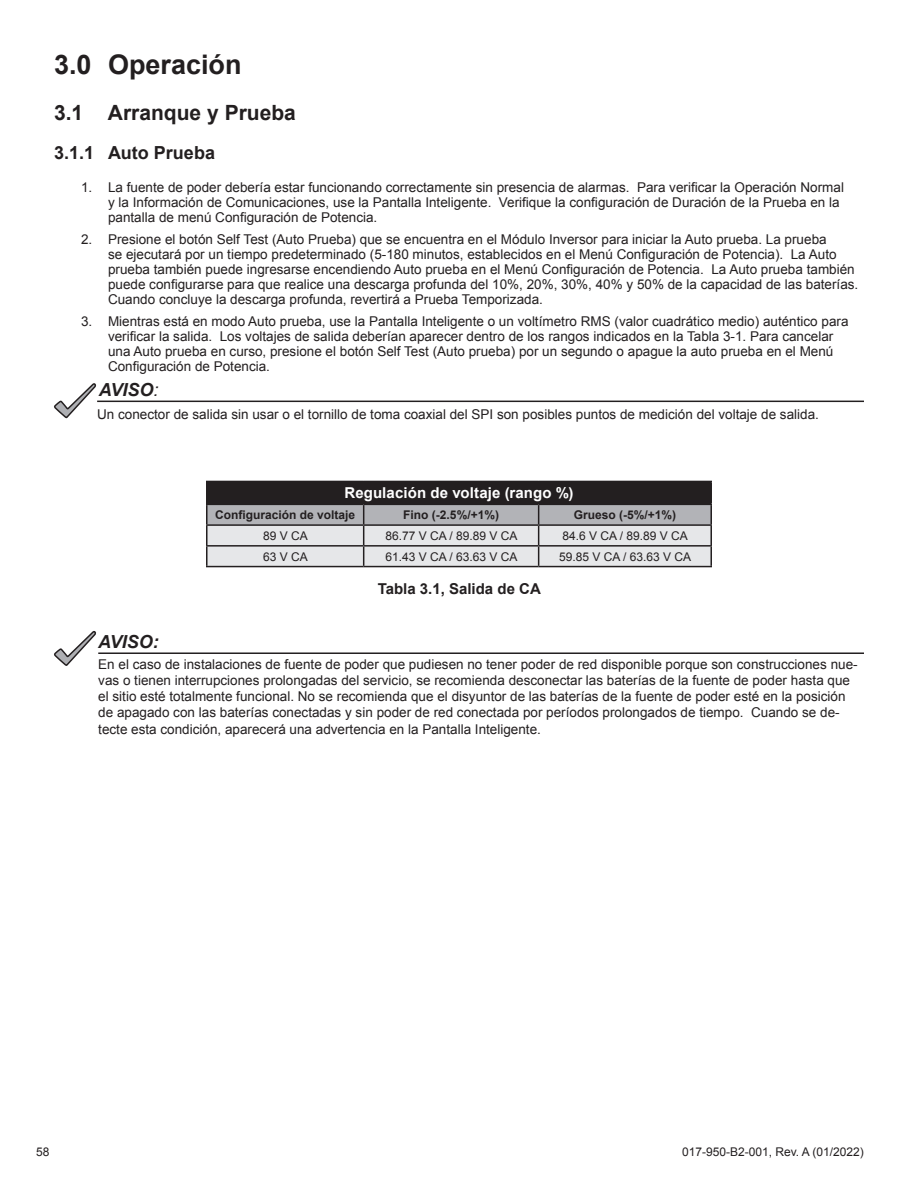
<style>
.page{position:relative;width:918px;height:1188px;background:#fff}
.page>*{position:absolute;margin:0;border:0;box-sizing:border-box;transform-origin:0 0}
.MainHeading{font:700 27px "Arial";color:#231f20}
.Heading{font:700 21px "Arial";color:#231f20}
.SubHeading{font:700 18px "Arial";color:#231f20}
.t1{font:italic 700 18px "Arial";color:#231f20}
.BodyText{font:700 15px "Arial";letter-spacing:.01em;color:#fff}
.TableCaption{font:700 15px "Arial";color:#231f20}
.NOTE{font:13.5px/15px "Arial";color:#231f20}
.Table_med{font:12px "Arial";color:#231f20}
.Table_head{font:700 12px "Arial";color:#231f20}
.s1{font-weight:400}
</style>
<div class="page">
<svg style="left:54px;top:383px;width:44px;height:36px"></svg>
<hr style="left:97px;top:401px;width:767px;height:1px;background:#231f20">
<div style="left:207px;top:481px;width:504px;height:23px;background:#231f20"></div>
<hr style="left:206px;top:481px;width:158px;height:1px;background:#231f20">
<hr style="left:206px;top:482px;width:2px;height:22px;background:#231f20">
<hr style="left:539px;top:481px;width:173px;height:1px;background:#231f20">
<hr style="left:710px;top:482px;width:2px;height:22px;background:#231f20">
<svg style="left:206px;top:504px;width:506px;height:62px;background:#c6c6c9"></svg>
<hr style="left:206px;top:566px;width:158px;height:1px;background:#231f20">
<hr style="left:364px;top:566px;width:175px;height:1px;background:#231f20">
<hr style="left:539px;top:566px;width:173px;height:1px;background:#231f20">
<hr style="left:98px;top:652px;width:766px;height:2px;background:#231f20">
<svg style="left:54px;top:631px;width:43px;height:35px"></svg>
<p class="MainHeading" style="left:54px;top:46px;width:189px">3.0 Operación</p>
<p class="Heading" style="left:54px;top:98px;width:243px">3.1 Arranque y Prueba</p>
<p class="SubHeading" style="left:54px;top:141px;width:163px">3.1.1 Auto Prueba</p>
<p class="NOTE" style="left:108px;top:180px;width:738px;text-indent:-27px">1. La fuente de poder debería estar funcionando correctamente sin presencia de alarmas. Para verificar la Operación Normal y la Información de Comunicaciones, use la Pantalla Inteligente. Verifique la configuración de Duración de la Prueba en la pantalla de menú Configuración de Potencia.</p>
<p class="NOTE" style="left:108px;top:232px;width:752px;text-indent:-27px">2. Presione el botón Self Test (Auto Prueba) que se encuentra en el Módulo Inversor para iniciar la Auto prueba. La prueba<br>se ejecutará por un tiempo predeterminado (5-180 minutos, establecidos en el Menú Configuración de Potencia). La Auto prueba también puede ingresarse encendiendo Auto prueba en el Menú Configuración de Potencia. La Auto prueba también puede configurarse para que realice una descarga profunda del 10%, 20%, 30%, 40% y 50% de la capacidad de las baterías.<br>Cuando concluye la descarga profunda, revertirá a Prueba Temporizada.</p>
<p class="NOTE" style="left:108px;top:314px;width:742px;text-indent:-27px">3. Mientras está en modo Auto prueba, use la Pantalla Inteligente o un voltímetro RMS (valor cuadrático medio) auténtico para verificar la salida. Los voltajes de salida deberían aparecer dentro de los rangos indicados en la Tabla 3-1. Para cancelar una Auto prueba en curso, presione el botón Self Test (Auto prueba) por un segundo o apague la auto prueba en el Menú Configuración de Potencia.</p>
<p class="t1" style="left:99px;top:378px;width:61px">AVISO<span class="s1">:</span></p>
<p class="NOTE" style="left:97px;top:407px;width:723px">Un conector de salida sin usar o el tornillo de toma coaxial del SPI son posibles puntos de medición del voltaje de salida.</p>
<p class="BodyText" style="left:345px;top:483px;width:230px">Regulación de voltaje (rango %)</p>
<p class="Table_head" style="left:215px;top:507px;width:142px">Configuración de voltaje</p>
<p class="Table_head" style="left:403px;top:507px;width:97px">Fino (-2.5%/+1%)</p>
<p class="Table_head" style="left:574px;top:507px;width:104px">Grueso (-5%/+1%)</p>
<p class="Table_med" style="left:263px;top:528px;width:46px">89 V CA</p>
<p class="Table_med" style="left:385px;top:528px;width:134px">86.77 V CA / 89.89 V CA</p>
<p class="Table_med" style="left:563px;top:528px;width:127px">84.6 V CA / 89.89 V CA</p>
<p class="Table_med" style="left:263px;top:548px;width:46px">63 V CA</p>
<p class="Table_med" style="left:385px;top:548px;width:134px">61.43 V CA / 63.63 V CA</p>
<p class="Table_med" style="left:559px;top:548px;width:134px">59.85 V CA / 63.63 V CA</p>
<p class="t1" style="left:98px;top:630px;width:62px">AVISO:</p>
<p class="TableCaption" style="left:378px;top:579px;width:165px">Tabla 3.1, Salida de CA</p>
<p class="NOTE" style="left:98px;top:656px;width:761px;line-height:16.2px">En el caso de instalaciones de fuente de poder que pudiesen no tener poder de red disponible porque son construcciones nue&shy;vas o tienen interrupciones prolongadas del servicio, se recomienda desconectar las baterías de la fuente de poder hasta que el sitio esté totalmente funcional. No se recomienda que el disyuntor de las baterías de la fuente de poder esté en la posición de apagado con las baterías conectadas y sin poder de red conectada por períodos prolongados de tiempo. Cuando se de&shy;tecte esta condición, aparecerá una advertencia en la Pantalla Inteligente.</p>
<p class="Table_med" style="left:36px;top:1144px;width:15px">58</p>
<p class="Table_med" style="left:682px;top:1144px;width:183px">017-950-B2-001, Rev. A (01/2022)</p>
</div>
